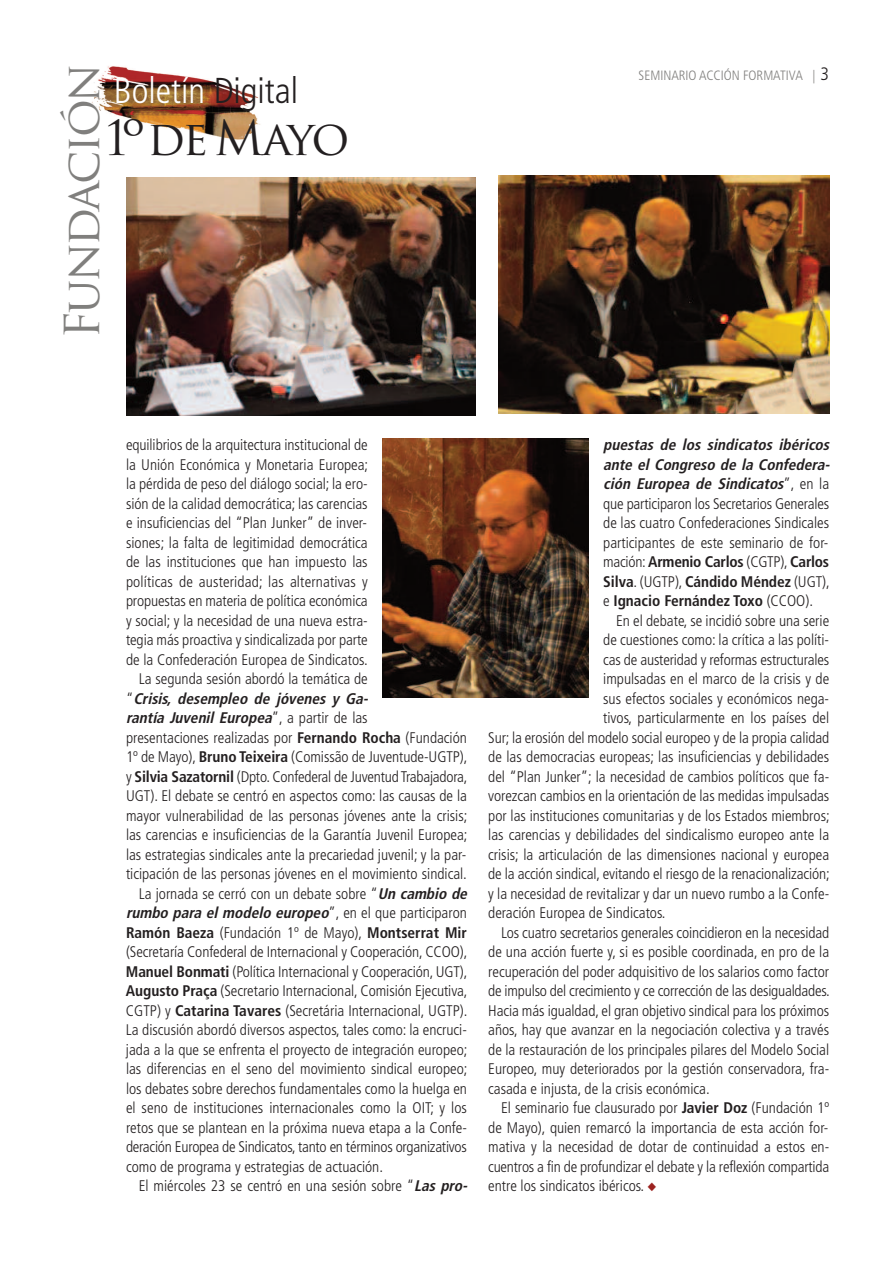
<style>
.page{position:relative;width:893px;height:1263px;background:#fff}
.page>*{position:absolute;margin:0;border:0;box-sizing:border-box;transform-origin:0 0}
.t1{font:47.1px "Trajan Pro";letter-spacing:-.06em;color:#807f7d}
.t2{font:47.1px "Trajan Pro";letter-spacing:-.06em;color:#231f20}
.t3{font:300 condensed 36px "Frutiger";color:#fff}
.t4{font:300 condensed 15.3px/19.5px "Frutiger";color:#231f20}
.t5{font:italic 700 condensed 15.3px "Frutiger";color:#231f20}
.t6{font:700 condensed 15.3px "Frutiger";color:#231f20}
.t7{font:300 condensed 13.5px "Frutiger";color:#807f7d}
.s1{color:#231f20}
.s2{font-size:18px;color:#231f20}
.s3{font-weight:300;font-style:normal}
.s4{font-weight:700}
.s5{font-weight:700;font-style:italic}
.s6{font-weight:300}
.s7{color:#9c2320}
</style>
<div class="page">
<img style="left:91px;top:66px;width:170px;height:74px">
<img style="left:126px;top:177px;width:349px;height:238px">
<img style="left:498px;top:176px;width:331px;height:238px">
<img style="left:383px;top:438px;width:205px;height:259px">
<h1 class="t1" style="left:64px;top:339px;width:277px;rotate:-90deg">Fundación</h1>
<h2 class="t3" style="left:114px;top:76px;width:186px">Boletín <span class="s1">Digital</span></h2>
<h1 class="t2" style="left:103px;top:120px;width:248px">1ºde Mayo</h1>
<p class="t7" style="left:639px;top:69px;width:192px">SEMINARIO ACCIÓN FORMATIVA | <span class="s2">3</span></p>
<p class="t4" style="left:126px;top:436px;width:243px">equilibrios de la arquitectura institucional de</p>
<p class="t4" style="left:126px;top:456px;width:244px">la Unión Económica y Monetaria Europea;</p>
<p class="t4" style="left:126px;top:475px;width:243px">la pérdida de peso del diálogo social; la ero-</p>
<p class="t4" style="left:126px;top:495px;width:243px">sión de la calidad democrática; las carencias</p>
<p class="t4" style="left:126px;top:514px;width:243px">e insuficiencias del “Plan Junker” de inver-</p>
<p class="t4" style="left:126px;top:534px;width:243px">siones; la falta de legitimidad democrática</p>
<p class="t4" style="left:126px;top:553px;width:243px">de las instituciones que han impuesto las</p>
<p class="t4" style="left:126px;top:573px;width:243px">políticas de austeridad; las alternativas y</p>
<p class="t4" style="left:126px;top:592px;width:243px">propuestas en materia de política económica</p>
<p class="t4" style="left:126px;top:612px;width:243px">y social; y la necesidad de una nueva estra-</p>
<p class="t4" style="left:126px;top:631px;width:243px">tegia más proactiva y sindicalizada por parte</p>
<p class="t4" style="left:126px;top:651px;width:243px">de la Confederación Europea de Sindicatos.</p>
<p class="t4" style="left:139px;top:670px;width:230px">La segunda sesión abordó la temática de</p>
<p class="t5" style="left:126px;top:692px;width:246px"><span class="s3">“</span> Crisis, desempleo de jóvenes y Ga-</p>
<p class="t5" style="left:126px;top:712px;width:243px">rantía Juvenil Europea<span class="s3">” , a p a rt i r d e l a s</span></p>
<p class="t4" style="left:126px;top:729px;width:342px">presentaciones realizadas por <span class="s4">Fernando Rocha</span> (Fundación</p>
<p class="t4" style="left:126px;top:748px;width:343px">1º de Mayo), <span class="s4">Bruno Teixeira</span> (Comissão de Juventude-UGTP),</p>
<p class="t4" style="left:126px;top:768px;width:343px">y <span class="s4">Silvia Sazatornil</span> (Dpto. Confederal de Juventud Trabajadora,</p>
<p class="t4" style="left:126px;top:787px;width:342px">UGT). El debate se centró en aspectos como: las causas de la</p>
<p class="t4" style="left:126px;top:807px;width:343px">mayor vulnerabilidad de las personas jóvenes ante la crisis;</p>
<p class="t4" style="left:126px;top:826px;width:343px">las carencias e insuficiencias de la Garantía Juvenil Europea;</p>
<p class="t4" style="left:126px;top:846px;width:342px">las estrategias sindicales ante la precariedad juvenil; y la par-</p>
<p class="t4" style="left:126px;top:865px;width:342px">ticipación de las personas jóvenes en el movimiento sindical.</p>
<p class="t4" style="left:139px;top:885px;width:333px">La jornada se cerró con un debate sobre “<span class="s5">Uncambiode</span></p>
<p class="t5" style="left:126px;top:907px;width:342px">rumboparaelmodeloeuropeo<span class="s3">”, en el que participaron</span></p>
<p class="t6" style="left:126px;top:926px;width:342px">Ramón Baeza <span class="s6">(Fundación 1º de Mayo),</span> Montserrat Mir</p>
<p class="t4" style="left:126px;top:943px;width:343px">(Secretaría Confederal de Internacional y Cooperación, CCOO),</p>
<p class="t4" style="left:126px;top:963px;width:343px"><span class="s4">Manuel Bonmati</span> (Política Internacional y Cooperación, UGT),</p>
<p class="t4" style="left:126px;top:982px;width:343px"><span class="s4">Augusto Praça</span> (Secretario Internacional, Comisión Ejecutiva,</p>
<p class="t4" style="left:126px;top:1002px;width:343px">CGTP) y <span class="s4">Catarina Tavares</span> (Secretária Internacional, UGTP).</p>
<p class="t4" style="left:126px;top:1021px;width:342px">La discusión abordó diversos aspectos, tales como: la encruci-</p>
<p class="t4" style="left:126px;top:1041px;width:343px">jada a la que se enfrenta el proyecto de integración europeo;</p>
<p class="t4" style="left:126px;top:1060px;width:343px">las diferencias en el seno del movimiento sindical europeo;</p>
<p class="t4" style="left:126px;top:1080px;width:342px">los debates sobre derechos fundamentales como la huelga en</p>
<p class="t4" style="left:126px;top:1099px;width:342px">el seno de instituciones internacionales como la OIT; y los</p>
<p class="t4" style="left:126px;top:1119px;width:342px">retos que se plantean en la próxima nueva etapa a la Confe-</p>
<p class="t4" style="left:126px;top:1138px;width:342px">deración Europea de Sindicatos, tanto en términos organizativos</p>
<p class="t4" style="left:126px;top:1158px;width:259px">como de programa y estrategias de actuación.</p>
<p class="t4" style="left:139px;top:1177px;width:333px">El miércoles 23 se centró en una sesión sobre “<span class="s5">Las pro-</span></p>
<p class="t4" style="left:603px;top:436px;width:231px"><span class="s5">puestas de los sindicatos ibéricos ante el Congreso de la Confedera&shy;ción Europea de Sindicatos</span>” , e n l a que participaron los Secretarios Generales de las cuatro Confederaciones Sindicales participantes de este seminario de for&shy;mación: <span class="s4">Armenio Carlos</span> (CGTP), <span class="s4">Carlos Silva</span>. (UGTP), <span class="s4">Cándido Méndez</span> (UGT), e <span class="s4">Ignacio Fernández Toxo</span> (CCOO).</p>
<p class="t4" style="left:616px;top:612px;width:215px">En el debate, se incidió sobre una serie</p>
<p class="t4" style="left:603px;top:631px;width:227px">de cuestiones como: la crítica a las políti-</p>
<p class="t4" style="left:603px;top:651px;width:227px">cas de austeridad y reformas estructurales</p>
<p class="t4" style="left:603px;top:670px;width:227px">impulsadas en el marco de la crisis y de</p>
<p class="t4" style="left:603px;top:690px;width:227px">sus efectos sociales y económicos nega-</p>
<p class="t4" style="left:603px;top:709px;width:227px">tivos, particularmente en los países del</p>
<p class="t4" style="left:488px;top:729px;width:342px">Sur; la erosión del modelo social europeo y de la propia calidad</p>
<p class="t4" style="left:488px;top:748px;width:342px">de las democracias europeas; las insuficiencias y debilidades</p>
<p class="t4" style="left:488px;top:768px;width:342px">del “Plan Junker”; la necesidad de cambios políticos que fa-</p>
<p class="t4" style="left:488px;top:787px;width:342px">vorezcan cambios en la orientación de las medidas impulsadas</p>
<p class="t4" style="left:488px;top:807px;width:343px">por las instituciones comunitarias y de los Estados miembros;</p>
<p class="t4" style="left:488px;top:826px;width:342px">las carencias y debilidades del sindicalismo europeo ante la</p>
<p class="t4" style="left:488px;top:846px;width:342px">crisis; la articulación de las dimensiones nacional y europea</p>
<p class="t4" style="left:488px;top:865px;width:343px">de la acción sindical, evitando el riesgo de la renacionalización;</p>
<p class="t4" style="left:488px;top:885px;width:342px">y la necesidad de revitalizar y dar un nuevo rumbo a la Confe-</p>
<p class="t4" style="left:488px;top:904px;width:179px">deración Europea de Sindicatos.</p>
<p class="t4" style="left:501px;top:924px;width:330px">Los cuatro secretarios generales coincidieron en la necesidad</p>
<p class="t4" style="left:488px;top:943px;width:342px">de una acción fuerte y, si es posible coordinada, en pro de la</p>
<p class="t4" style="left:488px;top:963px;width:342px">recuperación del poder adquisitivo de los salarios como factor</p>
<p class="t4" style="left:488px;top:982px;width:343px">de impulso del crecimiento y ce corrección de las desigualdades.</p>
<p class="t4" style="left:488px;top:1002px;width:342px">Hacia más igualdad, el gran objetivo sindical para los próximos</p>
<p class="t4" style="left:488px;top:1021px;width:342px">años, hay que avanzar en la negociación colectiva y a través</p>
<p class="t4" style="left:488px;top:1041px;width:342px">de la restauración de los principales pilares del Modelo Social</p>
<p class="t4" style="left:488px;top:1060px;width:342px">Europeo, muy deteriorados por la gestión conservadora, fra-</p>
<p class="t4" style="left:488px;top:1080px;width:223px">casada e injusta, de la crisis económica.</p>
<p class="t4" style="left:501px;top:1099px;width:330px">El seminario fue clausurado por <span class="s4">Javier Doz</span> (Fundación 1º</p>
<p class="t4" style="left:488px;top:1119px;width:342px">de Mayo), quien remarcó la importancia de esta acción for-</p>
<p class="t4" style="left:488px;top:1138px;width:342px">mativa y la necesidad de dotar de continuidad a estos en-</p>
<p class="t4" style="left:488px;top:1158px;width:342px">cuentros a fin de profundizar el debate y la reflexión compartida</p>
<p class="t4" style="left:488px;top:1177px;width:170px">entre los sindicatos ibéricos. <span class="s7">◆</span></p>
</div>
